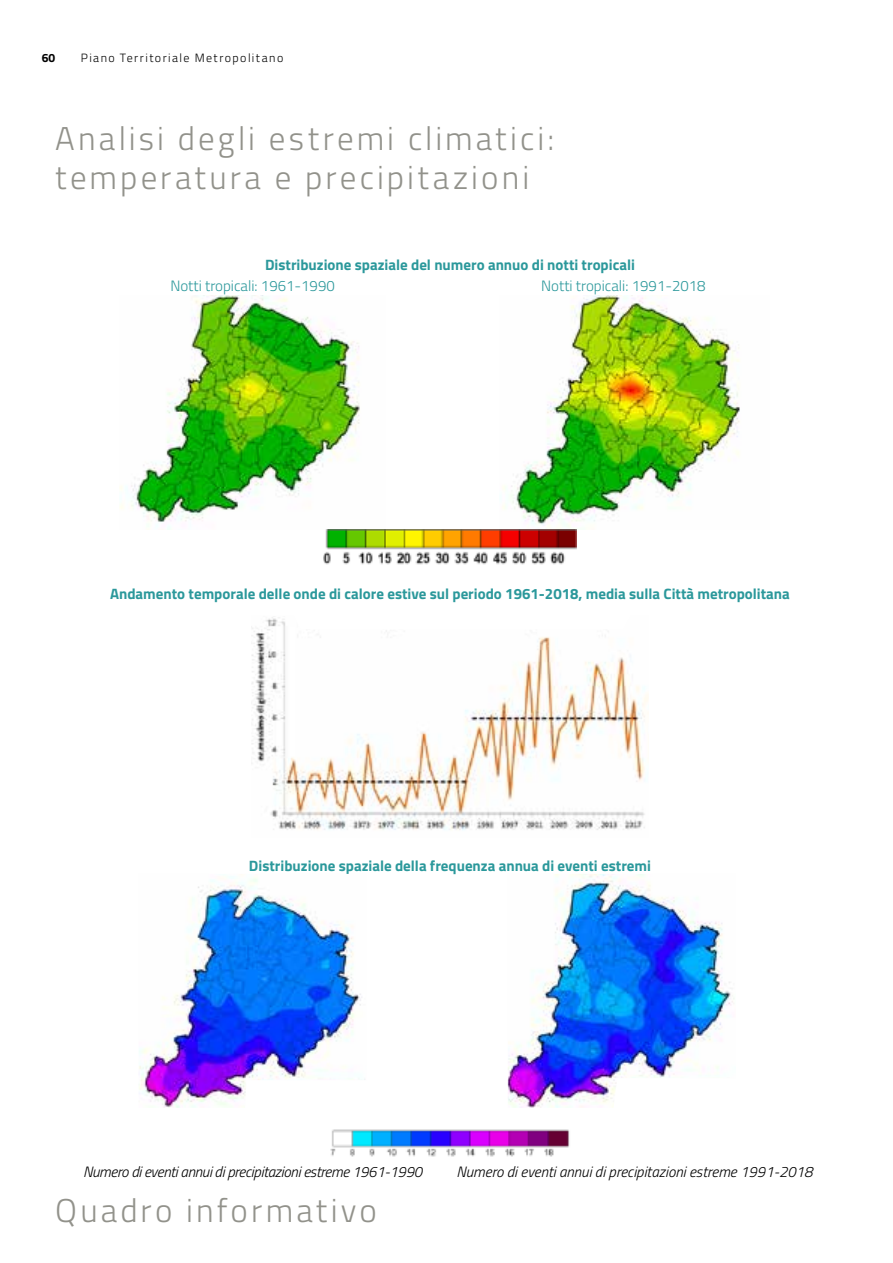
<style>
.page{position:relative;width:893px;height:1263px;background:#fff}
.page>*{position:absolute;margin:0;border:0;box-sizing:border-box;transform-origin:0 0}
.t1{font:300 33px/39px "Titillium Web";letter-spacing:.095em;color:#92928b}
.t2{font:700 15px "Titillium Web";color:#2b989b}
.t3{font:italic 300 15px "Titillium Web";letter-spacing:-.02em;color:#000}
.t4{font:italic 300 15px "Titillium Web";color:#000}
.t5{font:300 15px "Titillium Web";color:#2b989b}
.t6{font:300 12px "Titillium Web";letter-spacing:.12em;color:#000}
.t7{font:700 12px "Titillium Web";color:#000}
</style>
<div class="page">
<img style="left:120px;top:296px;width:240px;height:233px">
<img style="left:502px;top:296px;width:238px;height:233px">
<img style="left:323px;top:529px;width:254px;height:36px">
<img style="left:251px;top:617px;width:398px;height:213px">
<img style="left:139px;top:876px;width:226px;height:232px">
<img style="left:508px;top:874px;width:226px;height:234px">
<img style="left:330px;top:1129px;width:240px;height:28px">
<p class="t7" style="left:42px;top:48px;width:15px">60</p>
<p class="t6" style="left:81px;top:49px;width:204px">Piano Territoriale Metropolitano</p>
<h1 class="t1" style="left:55px;top:117px;width:501px">Analisi degli estremi climatici: temperatura e precipitazioni</h1>
<p class="t2" style="left:265px;top:253px;width:371px">Distribuzione spaziale del numero annuo di notti tropicali</p>
<p class="t5" style="left:170px;top:275px;width:166px">Notti tropicali: 1961-1990</p>
<p class="t5" style="left:541px;top:275px;width:166px">Notti tropicali: 1991-2018</p>
<p class="t2" style="left:110px;top:583px;width:681px">Andamento temporale delle onde di calore estive sul periodo 1961-2018, media sulla Città metropolitana</p>
<p class="t2" style="left:249px;top:854px;width:404px">Distribuzione spaziale della frequenza annua di eventi estremi</p>
<p class="t3" style="left:83px;top:1161px;width:341px">Numero di eventi annui di precipitazioni estreme 1961-1990</p>
<p class="t4" style="left:456px;top:1161px;width:358px">Numero di eventi annui di precipitazioni estreme 1991-2018</p>
<h1 class="t1" style="left:55px;top:1189px;width:323px">Quadro informativo</h1>
</div>
